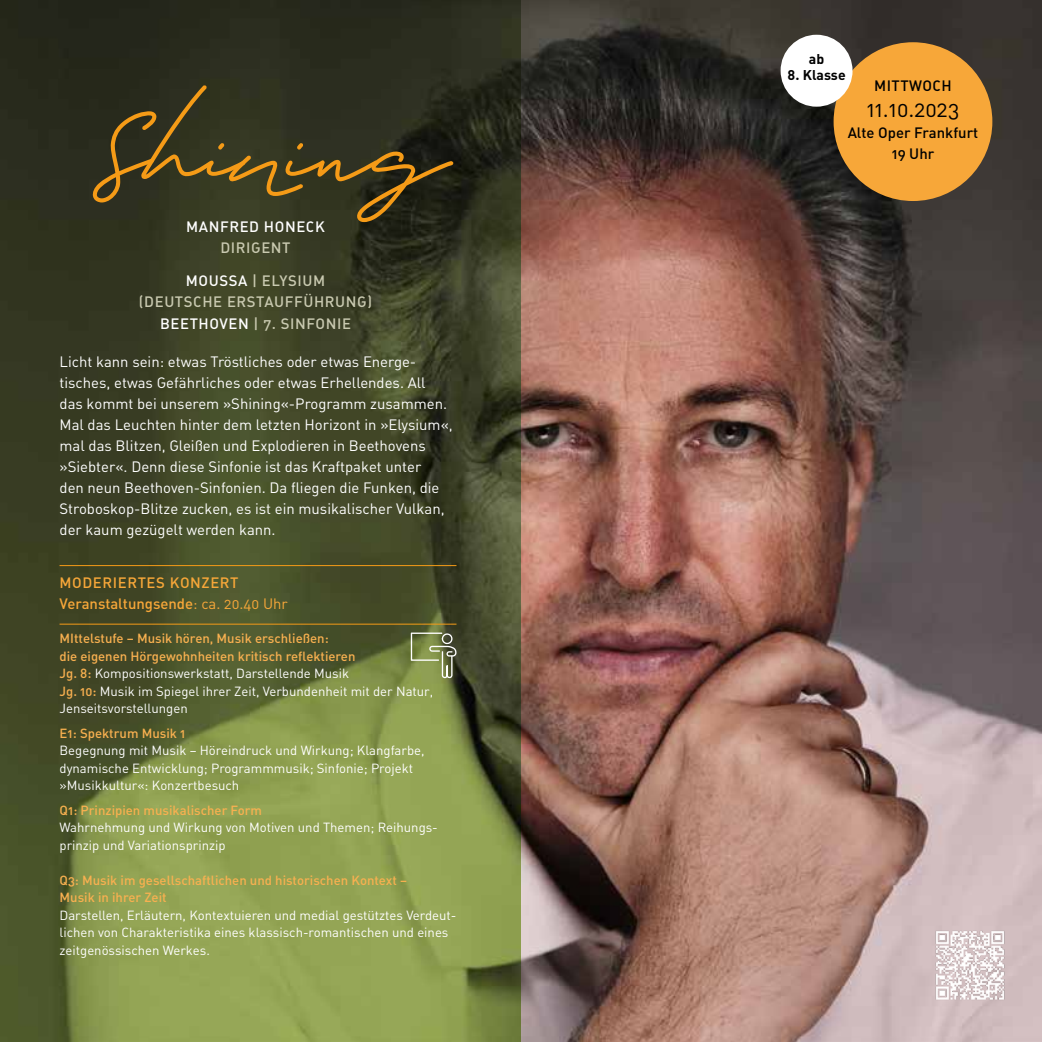
<style>
.page{position:relative;width:1042px;height:1042px;background:#fff}
.page>*{position:absolute;margin:0;border:0;box-sizing:border-box;transform-origin:0 0}
.t1{font:700 135.97px "Rainmaker Script";color:#f59b17}
.t2{font:21.88px "DIN Regular Alternate";color:#000}
.t3{font:14.88px/21px "DIN Regular Alternate";color:#fff}
.t4{font:14.88px/21.5px "DIN Medium Alternate";letter-spacing:.04em;color:#c9c9b0;text-align:center}
.t5{font:500 14.88px "DIN";color:#f7a739}
.t6{font:14.88px/21px "DIN Medium Alternate";color:#000;text-align:center}
.t7{font:14.88px "DIN Medium Alternate";letter-spacing:.04em;color:#f7a739}
.t8{font:14.88px "DIN Medium Alternate";letter-spacing:.04em;color:#fff}
.t9{font:14.88px "DIN Medium Alternate";letter-spacing:.03em;color:#000}
.t10{font:14px "DIN Bold Alternate";color:#000}
.t11{font:13.12px/17.5px "DIN Regular Alternate";color:#fff}
.t12{font:13.12px/17.5px "DIN Medium Alternate";color:#f8b050}
.s1{color:#fff}
.s2{font-family:"DIN Regular Alternate";font-weight:400}
.s3{font-family:"DIN Medium Alternate";color:#f8b050}
</style>
<div class="page">
<img style="left:0;top:0;width:1042px;height:1042px">
<div style="left:833px;top:42px;width:159px;height:159px;background:#f7a739;border-radius:50%"></div>
<div style="left:780px;top:35px;width:72px;height:72px;background:#fff;border-radius:50%"></div>
<hr style="left:60px;top:565px;width:396px;height:1px;background:#f59b17">
<hr style="left:60px;top:624px;width:396px;height:1px;background:#f59b17">
<svg style="left:411px;top:632px;width:45px;height:46px;background:#86915d"></svg>
<img style="left:933px;top:928px;width:74px;height:74px">
<h1 class="t1" style="left:94px;top:47px;width:328px">Shining</h1>
<p class="t8" style="left:186px;top:217px;width:140px">MANFRED HONECK</p>
<p class="t4" style="left:220px;top:236px;width:72px">DIRIGENT</p>
<p class="t4" style="left:139px;top:269px;width:235px"><span class="s1">MOUSSA</span> | ELYSIUM<br>(DEUTSCHE ERSTAUFFÜHRUNG)<br><span class="s1">BEETHOVEN</span> | 7. SINFONIE</p>
<p class="t3" style="left:60px;top:351px;width:395px">Licht kann sein: etwas Tröstliches oder etwas Energe&shy;tisches, etwas Gefährliches oder etwas Erhellendes. All<br>das kommt bei unserem »Shining«-Programm zusammen.<br>Mal das Leuchten hinter dem letzten Horizont in »Elysium«, mal das Blitzen, Gleißen und Explodieren in Beethovens »Siebter«. Denn diese Sinfonie ist das Kraftpaket unter<br>den neun Beethoven-Sinfonien. Da fliegen die Funken, die Stroboskop-Blitze zucken, es ist ein musikalischer Vulkan, der kaum gezügelt werden kann.</p>
<p class="t7" style="left:60px;top:573px;width:181px">MODERIERTES KONZERT</p>
<p class="t5" style="left:60px;top:594px;width:230px">Veranstaltungsende<span class="s2">: ca. 20.40 Uhr</span></p>
<p class="t12" style="left:60px;top:629px;width:297px">MIttelstufe – Musik hören, Musik erschließen:<br>die eigenen Hörgewohnheiten kritisch reflektieren</p>
<p class="t11" style="left:60px;top:664px;width:375px"><span class="s3">Jg. 8:</span> Kompositionswerkstatt, Darstellende Musik<br><span class="s3">Jg. 10:</span> Musik im Spiegel ihrer Zeit, Verbundenheit mit der Natur,<br>Jenseitsvorstellungen</p>
<p class="t12" style="left:60px;top:724px;width:127px">E1: Spektrum Musik 1</p>
<p class="t11" style="left:60px;top:741px;width:366px">Begegnung mit Musik – Höreindruck und Wirkung; Klangfarbe, dynamische Entwicklung; Programmmusik; Sinfonie; Projekt »Musikkultur«: Konzertbesuch</p>
<p class="t12" style="left:60px;top:801px;width:204px">Q1: Prinzipien musikalischer Form</p>
<p class="t11" style="left:60px;top:818px;width:380px">Wahrnehmung und Wirkung von Motiven und Themen; Reihungs&shy;prinzip und Variationsprinzip</p>
<p class="t12" style="left:60px;top:871px;width:349px">Q3: Musik im gesellschaftlichen und historischen Kontext –<br>Musik in ihrer Zeit</p>
<p class="t11" style="left:60px;top:906px;width:398px">Darstellen, Erläutern, Kontextuieren und medial gestütztes Verdeut&shy;lichen von Charakteristika eines klassisch-romantischen und eines zeitgenössischen Werkes.</p>
<p class="t10" style="left:809px;top:50px;width:17px">ab</p>
<p class="t10" style="left:787px;top:66px;width:60px">8. Klasse</p>
<p class="t9" style="left:874px;top:76px;width:79px">MITTWOCH</p>
<h2 class="t2" style="left:866px;top:96px;width:94px">11.10.2023</h2>
<p class="t6" style="left:847px;top:122px;width:132px">Alte Oper Frankfurt<br>19 Uhr</p>
</div>
